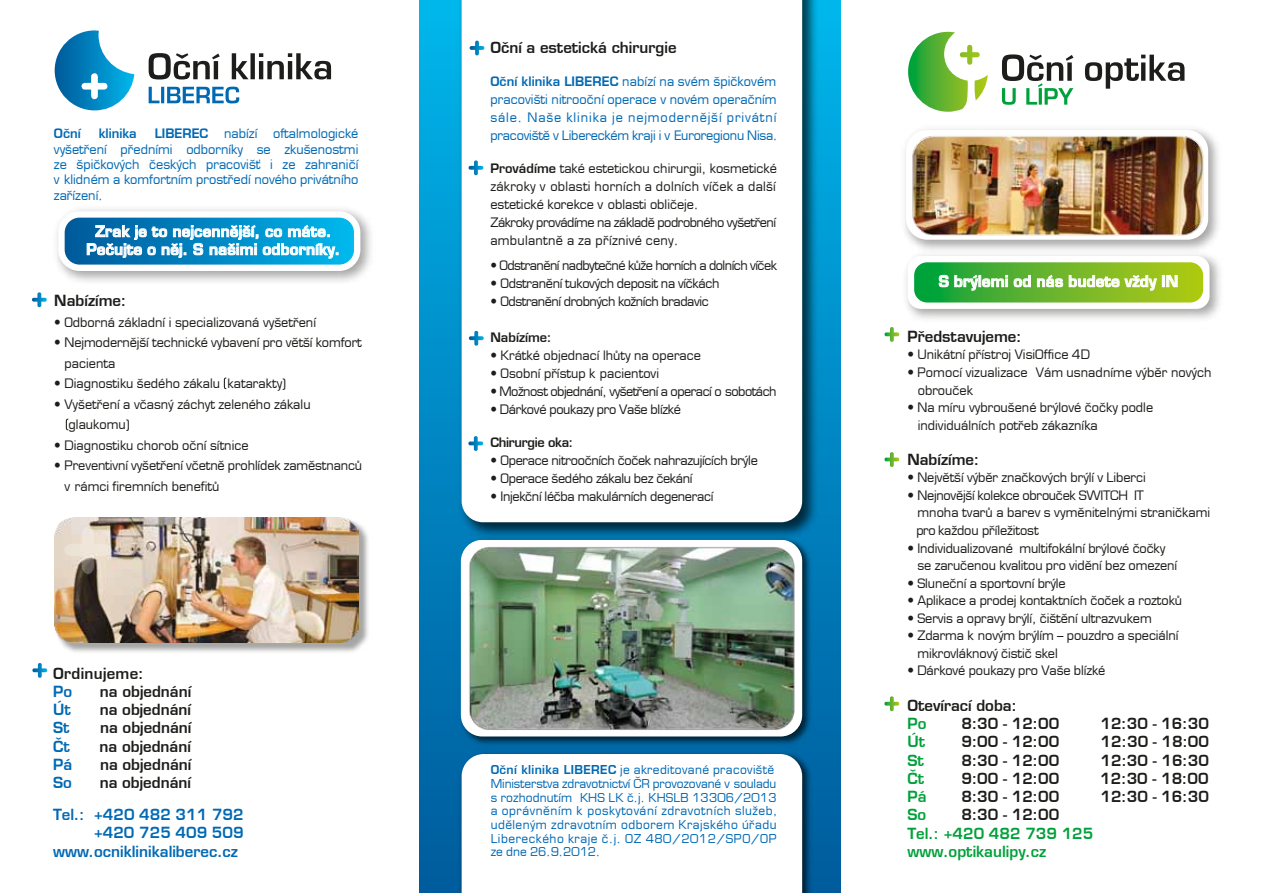
<style>
.page{position:relative;width:1263px;height:893px;background:#fff}
.page>*{position:absolute;margin:0;border:0;box-sizing:border-box;transform-origin:0 0}
.t1{font:15px "Euromode CE Bold";color:#1d1d1b}
.t2{font:15px/18px "Euromode CE Bold";letter-spacing:.015em;color:#fff;text-align:center}
.t3{font:15px "Euromode CE Bold";color:#0069b4}
.t4{font:15px/18.3px "Euromode CE Bold";color:#00a13a}
.t5{font:15px "Euromode CE Bold";letter-spacing:.02em;color:#1d1d1b}
.t6{font:12.75px/17.5px "Euromode CE";letter-spacing:-.005em;color:#1d1d1b}
.t7{font:12.75px/15.3px "Euromode CE";color:#0069b4;text-align:justify}
.t8{font:12.75px "Euromode CE";letter-spacing:-.025em;color:#1d1d1b}
.t9{font:12.75px "Euromode CE";letter-spacing:-.04em;color:#1d1d1b}
.t10{font:12.75px "Euromode CE";letter-spacing:-.035em;color:#1d1d1b}
.t11{font:12.75px "Euromode CE Bold";letter-spacing:-.025em;color:#1d1d1b}
.t12{font:12.75px "Euromode CE Bold";color:#0069b4}
.t13{font:12.75px "Euromode CE Bold";color:#1d1d1b}
.t14{font:12px/13.6px "Euromode CE";letter-spacing:.03em;color:#0069b4}
.s1{font-family:"Euromode CE Bold"}
</style>
<div class="page">
<svg style="left:1002px;top:54px;width:182px;height:51px"></svg>
<svg style="left:908px;top:32px;width:80px;height:80px"></svg>
<svg style="left:55px;top:30px;width:79px;height:80px"></svg>
<svg style="left:149px;top:53px;width:182px;height:26px"></svg>
<svg style="left:149px;top:87px;width:90px;height:16px"></svg>
<div style="left:419px;top:0;width:421px;height:893px;background:linear-gradient(to bottom,#00b6ed,#015898)"></div>
<img style="left:455px;top:0;width:369px;height:527px">
<svg style="left:462px;top:0;width:340px;height:522px"></svg>
<svg style="left:462px;top:764px;width:340px;height:129px"></svg>
<img style="left:446px;top:527px;width:379px;height:237px">
<img style="left:461px;top:540px;width:341px;height:196px">
<img style="left:61px;top:525px;width:307px;height:127px">
<img style="left:54px;top:517px;width:305px;height:125px">
<svg style="left:64px;top:527px;width:48px;height:47px"></svg>
<img style="left:906px;top:258px;width:314px;height:61px">
<div style="left:908px;top:256px;width:301px;height:53px;background:#fff;border-radius:13px"></div>
<svg style="left:914px;top:262px;width:289px;height:41px"></svg>
<img style="left:57px;top:209px;width:314px;height:73px">
<div style="left:58px;top:211px;width:302px;height:60px;background:#fff;border-radius:21px"></div>
<svg style="left:65px;top:218px;width:289px;height:47px"></svg>
<svg style="left:884px;top:452px;width:15px;height:15px"></svg>
<svg style="left:884px;top:696px;width:15px;height:15px"></svg>
<svg style="left:32px;top:292px;width:15px;height:15px"></svg>
<svg style="left:32px;top:663px;width:15px;height:15px"></svg>
<svg style="left:469px;top:160px;width:14px;height:15px"></svg>
<svg style="left:469px;top:331px;width:15px;height:15px"></svg>
<svg style="left:468px;top:436px;width:15px;height:15px"></svg>
<svg style="left:884px;top:327px;width:15px;height:15px"></svg>
<svg style="left:66px;top:419px;width:2px;height:11px"></svg>
<svg style="left:224px;top:378px;width:2px;height:11px"></svg>
<svg style="left:470px;top:41px;width:14px;height:14px"></svg>
<img style="left:905px;top:129px;width:313px;height:129px">
<div style="left:906px;top:130px;width:302px;height:110px;background:#fff;border-radius:21px"></div>
<img style="left:908px;top:133px;width:299px;height:106px">
<p class="t7" style="left:54px;top:126px;width:306px;text-indent:101px"><span class="s1">LIBEREC</span> nabízí oftalmologické vyšetření předními odborníky se zkušenostmi ze špičkových českých pracovišť i ze zahraničí v klidném a komfortním prostředí nového privátního zařízení.</p>
<p class="t12" style="left:54px;top:126px;width:28px">Oční</p>
<p class="t12" style="left:99px;top:126px;width:40px">klinika</p>
<p class="t2" style="left:86px;top:222px;width:255px">Zrak je to nejcennější, co máte.<br>Pečujte o něj. S našimi odborníky.</p>
<p class="t1" style="left:54px;top:291px;width:74px">Nabízíme:</p>
<p class="t6" style="left:54px;top:313px;width:263px">• Odborná základní i specializovaná vyšetření</p>
<p class="t6" style="left:65px;top:332px;width:299px;line-height:20.5px;text-indent:-10px">• Nejmodernější technické vybavení pro větší komfort pacienta</p>
<p class="t6" style="left:54px;top:375px;width:233px">• Diagnostiku šedého zákalu katarakty)</p>
<p class="t6" style="left:69px;top:394px;width:243px;line-height:20.5px;text-indent:-14px">• Vyšetření a včasný záchyt zeleného zákalu glaukomu)</p>
<p class="t6" style="left:54px;top:436px;width:196px">• Diagnostiku chorob oční sítnice</p>
<p class="t6" style="left:65px;top:455px;width:299px;line-height:20.5px;text-indent:-10px">• Preventivní vyšetření včetně prohlídek zaměstnanců v rámci firemních benefitů</p>
<p class="t5" style="left:53px;top:664px;width:92px">Ordinujeme:</p>
<p class="t3" style="left:53px;top:682px;width:21px">Po</p>
<p class="t1" style="left:100px;top:682px;width:93px">na objednání</p>
<p class="t3" style="left:53px;top:701px;width:19px">Út</p>
<p class="t1" style="left:100px;top:701px;width:93px">na objednání</p>
<p class="t3" style="left:53px;top:719px;width:18px">St</p>
<p class="t1" style="left:100px;top:719px;width:93px">na objednání</p>
<p class="t3" style="left:53px;top:737px;width:18px">Čt</p>
<p class="t1" style="left:100px;top:737px;width:93px">na objednání</p>
<p class="t3" style="left:53px;top:755px;width:21px">Pá</p>
<p class="t1" style="left:100px;top:755px;width:93px">na objednání</p>
<p class="t3" style="left:53px;top:774px;width:20px">So</p>
<p class="t1" style="left:100px;top:774px;width:93px">na objednání</p>
<p class="t3" style="left:53px;top:805px;width:192px">Tel.: +420 482 311 792</p>
<p class="t3" style="left:94px;top:824px;width:151px">+420 725 409 509</p>
<p class="t3" style="left:53px;top:842px;width:186px">www.ocniklinikaliberec.cz</p>
<p class="t1" style="left:490px;top:38px;width:188px">Oční a estetická chirurgie</p>
<p class="t7" style="left:490px;top:72px;width:289px;line-height:18px"><span class="s1">Oční klinika LIBEREC</span> nabízí na svém špičkovém pracovišti nitrooční operace v novém operačním sále. Naše klinika je nejmodernější privátní pracoviště v Libereckém kraji i v Euroregionu Nisa.</p>
<p class="t6" style="left:490px;top:159px;width:288px;line-height:18px"><span class="s1">Provádíme</span> také estetickou chirurgii, kosmetické zákroky v oblasti horních a dolních víček a další estetické korekce v oblasti obličeje.<br>Zákroky provádíme na základě podrobného vyšetření ambulantně a za příznivé ceny.</p>
<p class="t9" style="left:490px;top:258px;width:288px">• Odstranění nadbytečné kůže horních a dolních víček</p>
<p class="t8" style="left:490px;top:276px;width:230px">• Odstranění tukových deposit na víčkách</p>
<p class="t10" style="left:490px;top:294px;width:220px">• Odstranění drobných kožních bradavic</p>
<p class="t13" style="left:490px;top:330px;width:63px">Nabízíme:</p>
<p class="t6" style="left:490px;top:347px;width:212px">• Krátké objednací lhůty na operace</p>
<p class="t6" style="left:490px;top:365px;width:170px">• Osobní přístup k pacientovi</p>
<p class="t9" style="left:490px;top:384px;width:288px">• Možnost objednání, vyšetření a operací o sobotách</p>
<p class="t8" style="left:490px;top:402px;width:192px">• Dárkové poukazy pro Vaše blízké</p>
<p class="t11" style="left:490px;top:435px;width:85px">Chirurgie oka:</p>
<p class="t8" style="left:490px;top:453px;width:269px">• Operace nitroočních čoček nahrazujících brýle</p>
<p class="t8" style="left:490px;top:471px;width:204px">• Operace šedého zákalu bez čekání</p>
<p class="t8" style="left:490px;top:489px;width:225px">• Injekční léčba makulárních degenerací</p>
<p class="t14" style="left:491px;top:763px;width:288px"><span class="s1">Oční klinika LIBEREC</span> je akreditované pracoviště Ministerstva zdravotnictví ČR provozované v souladu s rozhodnutím KHS LK č.j. KHSLB 13306/2013 a oprávněním k poskytování zdravotních služeb, uděleným zdravotním odborem Krajského úřadu Libereckého kraje č.j. OZ 480/2012/SPO/OP ze dne 26.9.2012.</p>
<p class="t2" style="left:939px;top:272px;width:241px">S brýlemi od nás budete vždy IN</p>
<p class="t1" style="left:907px;top:327px;width:116px">Představujeme:</p>
<p class="t6" style="left:907px;top:346px;width:184px">• Unikátní přístroj VisiOffice 4D</p>
<p class="t6" style="left:918px;top:364px;width:295px;text-indent:-10px">• Pomocí vizualizace Vám usnadníme výběr nových obrouček</p>
<p class="t6" style="left:918px;top:399px;width:237px;text-indent:-10px">• Na míru vybroušené brýlové čočky podle individuálních potřeb zákazníka</p>
<p class="t1" style="left:907px;top:450px;width:73px">Nabízíme:</p>
<p class="t6" style="left:907px;top:469px;width:240px">• Největší výběr značkových brýlí v Liberci</p>
<p class="t6" style="left:916px;top:486px;width:295px;text-indent:-9px">• Nejnovější kolekce obrouček SWITCH IT<br>mnoha tvarů a barev s vyměnitelnými straničkami pro každou příležitost</p>
<p class="t6" style="left:917px;top:539px;width:261px;text-indent:-10px">• Individualizované multifokální brýlové čočky se zaručenou kvalitou pro vidění bez omezení</p>
<p class="t6" style="left:907px;top:574px;width:160px">• Sluneční a sportovní brýle</p>
<p class="t6" style="left:907px;top:592px;width:276px">• Aplikace a prodej kontaktních čoček a roztoků</p>
<p class="t6" style="left:907px;top:609px;width:246px">• Servis a opravy brýlí, čištění ultrazvukem</p>
<p class="t6" style="left:917px;top:627px;width:262px;text-indent:-10px">• Zdarma k novým brýlím – pouzdro a speciální mikrovláknový čistič skel</p>
<p class="t6" style="left:907px;top:662px;width:200px">• Dárkové poukazy pro Vaše blízké</p>
<p class="t1" style="left:907px;top:696px;width:111px">Otevírací doba:</p>
<p class="t4" style="left:907px;top:714px;width:21px">Po</p>
<p class="t1" style="left:961px;top:714px;width:99px">8:30 - 12:00</p>
<p class="t1" style="left:1100px;top:714px;width:110px">12:30 - 16:30</p>
<p class="t4" style="left:907px;top:732px;width:19px">Út</p>
<p class="t1" style="left:961px;top:733px;width:99px">9:00 - 12:00</p>
<p class="t1" style="left:1100px;top:733px;width:110px">12:30 - 18:00</p>
<p class="t4" style="left:907px;top:751px;width:18px">St</p>
<p class="t1" style="left:961px;top:751px;width:99px">8:30 - 12:00</p>
<p class="t1" style="left:1100px;top:751px;width:110px">12:30 - 16:30</p>
<p class="t4" style="left:907px;top:769px;width:18px">Čt</p>
<p class="t1" style="left:961px;top:769px;width:99px">9:00 - 12:00</p>
<p class="t1" style="left:1100px;top:769px;width:110px">12:30 - 18:00</p>
<p class="t4" style="left:907px;top:787px;width:21px">Pá</p>
<p class="t1" style="left:961px;top:787px;width:99px">8:30 - 12:00</p>
<p class="t1" style="left:1100px;top:787px;width:110px">12:30 - 16:30</p>
<p class="t4" style="left:907px;top:806px;width:20px">So</p>
<p class="t1" style="left:961px;top:806px;width:99px">8:30 - 12:00</p>
<p class="t4" style="left:907px;top:824px;width:188px">Tel.: +420 482 739 125 www.optikaulipy.cz</p>
</div>
